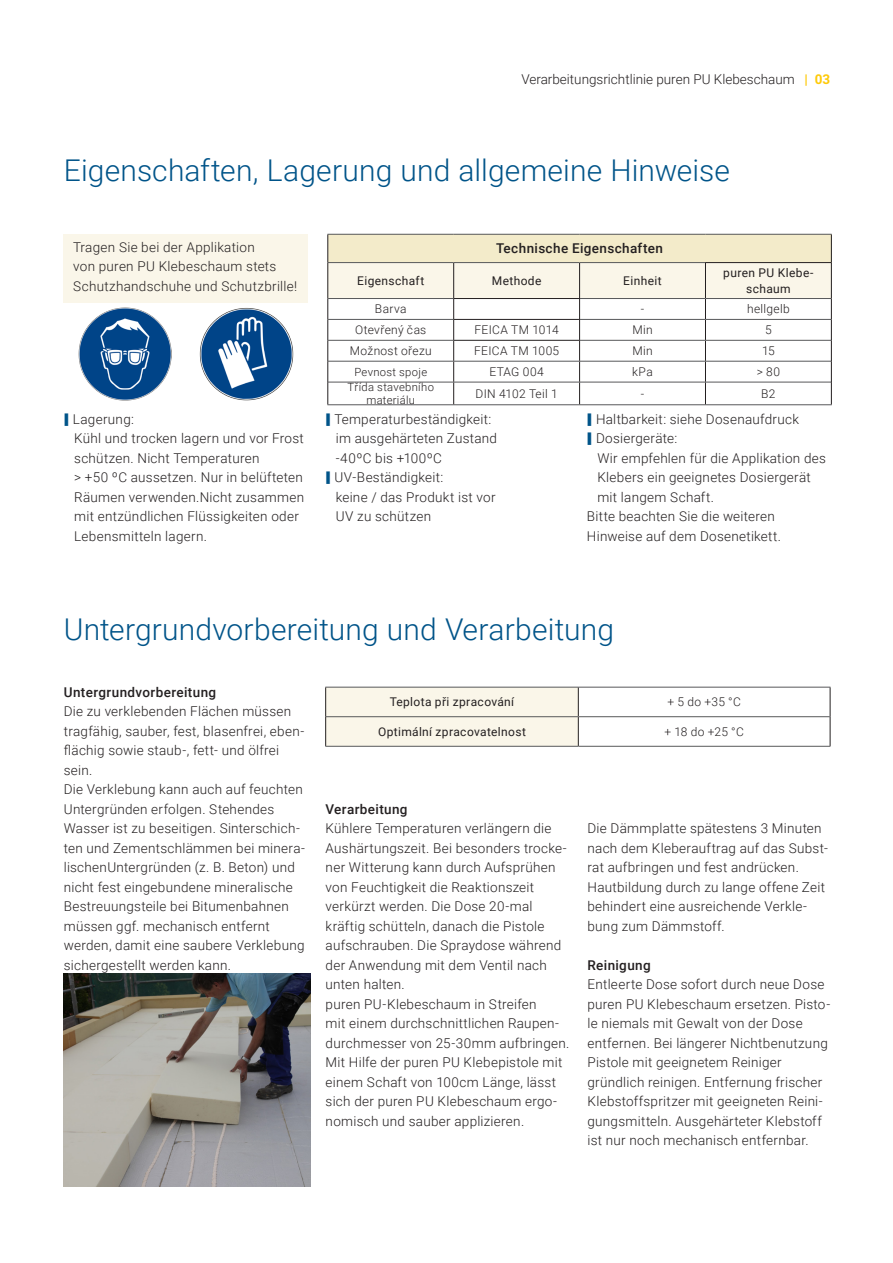
<style>
.page{position:relative;width:893px;height:1263px;background:#fff}
.page>*{position:absolute;margin:0;border:0;box-sizing:border-box;transform-origin:0 0}
.t1{font:300 30px "Roboto";letter-spacing:.005em;color:#005489}
.t2{font:300 13.5px/19.5px "Roboto";letter-spacing:.02em;color:#231f20}
.t3{font:500 13.5px "Roboto";letter-spacing:.03em;color:#231f20}
.t4{font:300 13.5px "Roboto";color:#231f20}
.Tabellenkörper{font:300 12px "Roboto";letter-spacing:.025em;color:#231f20}
.Tabellenkörper-2{font:12px/16.5px "Roboto";letter-spacing:.03em;color:#231f20;text-align:center}
.Tabellenkörper-3{font:300 11.25px "Roboto";letter-spacing:.03em;color:#231f20}
.s1{font-weight:700;color:#feca0a}
</style>
<div class="page">
<hr style="left:578px;top:687px;width:252px;height:1px;background:#57585a">
<hr style="left:830px;top:687px;width:1px;height:30px;background:#231f20">
<hr style="left:578px;top:716px;width:252px;height:1px;background:#57585a">
<hr style="left:325px;top:746px;width:253px;height:1px;background:#57585a">
<hr style="left:578px;top:746px;width:252px;height:1px;background:#57585a">
<svg style="left:325px;top:687px;width:254px;height:59px"></svg>
<svg style="left:830px;top:717px;width:1px;height:29px"></svg>
<img style="left:64px;top:974px;width:246px;height:212px">
<hr style="left:327px;top:234px;width:127px;height:1px;background:#57585a">
<hr style="left:454px;top:234px;width:126px;height:1px;background:#57585a">
<hr style="left:580px;top:234px;width:125px;height:1px;background:#57585a">
<hr style="left:705px;top:234px;width:127px;height:1px;background:#57585a">
<hr style="left:327px;top:404px;width:127px;height:1px;background:#57585a">
<hr style="left:454px;top:404px;width:126px;height:1px;background:#57585a">
<hr style="left:580px;top:404px;width:125px;height:1px;background:#57585a">
<hr style="left:705px;top:404px;width:127px;height:1px;background:#57585a">
<svg style="left:327px;top:235px;width:505px;height:169px"></svg>
<div style="left:64px;top:234px;width:244px;height:68px;background:#faf6e9"></div>
<img style="left:78px;top:307px;width:94px;height:94px">
<img style="left:200px;top:308px;width:93px;height:93px">
<p class="t4" style="left:521px;top:70px;width:310px">Verarbeitungsrichtlinie puren PU Klebeschaum <span class="s1">| 03</span></p>
<p class="t1" style="left:64px;top:149px;width:668px">Eigenschaften, Lagerung und allgemeine Hinweise</p>
<p class="t2" style="left:73px;top:237px;width:183px">Tragen Sie bei der Applikation</p>
<p class="t2" style="left:73px;top:256px;width:205px">von puren PU Klebeschaum stets</p>
<p class="t2" style="left:73px;top:276px;width:225px">Schutzhandschuhe und Schutzbrille!</p>
<p class="t2" style="left:73px;top:409px;width:63px">Lagerung:</p>
<p class="t2" style="left:74px;top:428px;width:231px">Kühl und trocken lagern und vor Frost</p>
<p class="t2" style="left:74px;top:448px;width:187px">schützen. Nicht Temperaturen</p>
<p class="t2" style="left:74px;top:467px;width:230px">&gt; +50 ºC aussetzen. Nur in belüfteten</p>
<p class="t2" style="left:74px;top:487px;width:231px">Räumen verwenden.Nicht zusammen</p>
<p class="t2" style="left:74px;top:506px;width:226px">mit entzündlichen Flüssigkeiten oder</p>
<p class="t2" style="left:74px;top:526px;width:134px">Lebensmitteln lagern.</p>
<p class="t3" style="left:496px;top:239px;width:168px">Technische Eigenschaften</p>
<p class="Tabellenkörper-2" style="left:357px;top:272px;width:69px">Eigenschaft</p>
<p class="Tabellenkörper-2" style="left:492px;top:272px;width:51px">Methode</p>
<p class="Tabellenkörper-2" style="left:623px;top:272px;width:40px">Einheit</p>
<p class="Tabellenkörper-2" style="left:723px;top:264px;width:92px">puren PU Klebe&shy;schaum</p>
<p class="Tabellenkörper" style="left:375px;top:301px;width:33px">Barva</p>
<p class="Tabellenkörper" style="left:641px;top:301px;width:5px">-</p>
<p class="Tabellenkörper" style="left:747px;top:301px;width:44px">hellgelb</p>
<p class="Tabellenkörper" style="left:355px;top:322px;width:73px">Otevřený čas</p>
<p class="Tabellenkörper" style="left:474px;top:322px;width:86px">FEICA TM 1014</p>
<p class="Tabellenkörper" style="left:632px;top:322px;width:22px">Min</p>
<p class="Tabellenkörper" style="left:765px;top:322px;width:8px">5</p>
<p class="Tabellenkörper" style="left:350px;top:343px;width:83px">Možnost ořezu</p>
<p class="Tabellenkörper" style="left:474px;top:343px;width:87px">FEICA TM 1005</p>
<p class="Tabellenkörper" style="left:632px;top:343px;width:22px">Min</p>
<p class="Tabellenkörper" style="left:762px;top:343px;width:14px">15</p>
<p class="Tabellenkörper-3" style="left:354px;top:364px;width:74px">Pevnost spoje</p>
<p class="Tabellenkörper" style="left:489px;top:363px;width:56px">ETAG 004</p>
<p class="Tabellenkörper" style="left:632px;top:363px;width:22px">kPa</p>
<p class="Tabellenkörper" style="left:757px;top:363px;width:25px">&gt; 80</p>
<p class="Tabellenkörper-3" style="left:347px;top:379px;width:88px">Třída stavebního</p>
<p class="Tabellenkörper-3" style="left:366px;top:392px;width:50px">materiálu</p>
<p class="Tabellenkörper" style="left:476px;top:385px;width:84px">DIN 4102 Teil 1</p>
<p class="Tabellenkörper" style="left:641px;top:385px;width:5px">-</p>
<p class="Tabellenkörper" style="left:761px;top:385px;width:16px">B2</p>
<p class="t2" style="left:334px;top:409px;width:158px">Temperaturbeständigkeit:</p>
<p class="t2" style="left:336px;top:428px;width:163px">im ausgehärteten Zustand</p>
<p class="t2" style="left:336px;top:448px;width:108px">-40ºC bis +100ºC</p>
<p class="t2" style="left:334px;top:467px;width:110px">UV-Beständigkeit:</p>
<p class="t2" style="left:336px;top:487px;width:161px">keine / das Produkt ist vor</p>
<p class="t2" style="left:336px;top:506px;width:97px">UV zu schützen</p>
<p class="t2" style="left:596px;top:409px;width:205px">Haltbarkeit: siehe Dosenaufdruck</p>
<p class="t2" style="left:596px;top:428px;width:83px">Dosiergeräte:</p>
<p class="t2" style="left:597px;top:448px;width:230px">Wir empfehlen für die Applikation des</p>
<p class="t2" style="left:597px;top:467px;width:215px">Klebers ein geeignetes Dosiergerät</p>
<p class="t2" style="left:597px;top:487px;width:118px">mit langem Schaft.</p>
<p class="t2" style="left:587px;top:506px;width:190px">Bitte beachten Sie die weiteren</p>
<p class="t2" style="left:587px;top:526px;width:196px">Hinweise auf dem Dosenetikett.</p>
<p class="t1" style="left:64px;top:609px;width:552px">Untergrundvorbereitung und Verarbeitung</p>
<p class="t3" style="left:64px;top:683px;width:154px">Untergrundvorbereitung</p>
<p class="t2" style="left:64px;top:701px;width:229px">Die zu verklebenden Flächen müssen</p>
<p class="t2" style="left:64px;top:721px;width:242px">tragfähig, sauber, fest, blasenfrei, eben&shy;flächig sowie staub-, fett- und ölfrei</p>
<p class="t2" style="left:64px;top:760px;width:30px">sein.</p>
<p class="t2" style="left:64px;top:779px;width:240px">Die Verklebung kann auch auf feuchten</p>
<p class="t2" style="left:64px;top:799px;width:212px">Untergründen erfolgen. Stehendes</p>
<p class="t2" style="left:64px;top:818px;width:243px">Wasser ist zu beseitigen. Sinterschich&shy;ten und Zementschlämmen bei minera&shy;lischenUntergründen (z. B. Beton) und</p>
<p class="t2" style="left:64px;top:877px;width:231px">nicht fest eingebundene mineralische</p>
<p class="t2" style="left:64px;top:896px;width:227px">Bestreuungsteile bei Bitumenbahnen</p>
<p class="t2" style="left:64px;top:916px;width:208px">müssen ggf. mechanisch entfernt</p>
<p class="t2" style="left:64px;top:935px;width:242px">werden, damit eine saubere Verklebung</p>
<p class="t2" style="left:64px;top:955px;width:169px">sichergestellt werden kann.</p>
<p class="Tabellenkörper-2" style="left:390px;top:693px;width:126px">Teplota při zpracování</p>
<p class="Tabellenkörper" style="left:667px;top:694px;width:75px">+ 5 do +35 °C</p>
<p class="Tabellenkörper-2" style="left:378px;top:723px;width:149px">Optimální zpracovatelnost</p>
<p class="Tabellenkörper" style="left:664px;top:723px;width:81px">+ 18 do +25 °C</p>
<p class="t3" style="left:326px;top:800px;width:83px">Verarbeitung</p>
<p class="t2" style="left:326px;top:818px;width:227px">Kühlere Temperaturen verlängern die</p>
<p class="t2" style="left:326px;top:838px;width:243px">Aushärtungszeit. Bei besonders trocke&shy;ner Witterung kann durch Aufsprühen</p>
<p class="t2" style="left:326px;top:877px;width:210px">von Feuchtigkeit die Reaktionszeit</p>
<p class="t2" style="left:326px;top:896px;width:208px">verkürzt werden. Die Dose 20-mal</p>
<p class="t2" style="left:326px;top:916px;width:220px">kräftig schütteln, danach die Pistole</p>
<p class="t2" style="left:326px;top:935px;width:237px">aufschrauben. Die Spraydose während</p>
<p class="t2" style="left:326px;top:955px;width:223px">der Anwendung mit dem Ventil nach</p>
<p class="t2" style="left:326px;top:974px;width:81px">unten halten.</p>
<p class="t2" style="left:326px;top:994px;width:213px">puren PU-Klebeschaum in Streifen</p>
<p class="t2" style="left:326px;top:1013px;width:245px">mit einem durchschnittlichen Raupen&shy;durchmesser von 25-30mm aufbringen.</p>
<p class="t2" style="left:326px;top:1052px;width:238px">Mit Hilfe der puren PU Klebepistole mit</p>
<p class="t2" style="left:326px;top:1072px;width:232px">einem Schaft von 100cm Länge, lässt</p>
<p class="t2" style="left:326px;top:1091px;width:233px">sich der puren PU Klebeschaum ergo&shy;nomisch und sauber applizieren.</p>
<p class="t2" style="left:587px;top:818px;width:236px">Die Dämmplatte spätestens 3 Minuten</p>
<p class="t2" style="left:587px;top:838px;width:242px">nach dem Kleberauftrag auf das Subst&shy;rat aufbringen und fest andrücken.</p>
<p class="t2" style="left:587px;top:877px;width:239px">Hautbildung durch zu lange offene Zeit</p>
<p class="t2" style="left:587px;top:896px;width:221px">behindert eine ausreichende Verkle&shy;bung zum Dämmstoff.</p>
<p class="t3" style="left:587px;top:956px;width:65px">Reinigung</p>
<p class="t2" style="left:587px;top:974px;width:238px">Entleerte Dose sofort durch neue Dose</p>
<p class="t2" style="left:587px;top:994px;width:244px">puren PU Klebeschaum ersetzen. Pisto&shy;le niemals mit Gewalt von der Dose</p>
<p class="t2" style="left:587px;top:1033px;width:242px">entfernen. Bei längerer Nichtbenutzung</p>
<p class="t2" style="left:587px;top:1052px;width:196px">Pistole mit geeignetem Reiniger</p>
<p class="t2" style="left:587px;top:1072px;width:236px">gründlich reinigen. Entfernung frischer</p>
<p class="t2" style="left:587px;top:1091px;width:237px">Klebstoffspritzer mit geeigneten Reini&shy;gungsmitteln. Ausgehärteter Klebstoff</p>
<p class="t2" style="left:587px;top:1130px;width:223px">ist nur noch mechanisch entfernbar.</p>
</div>
